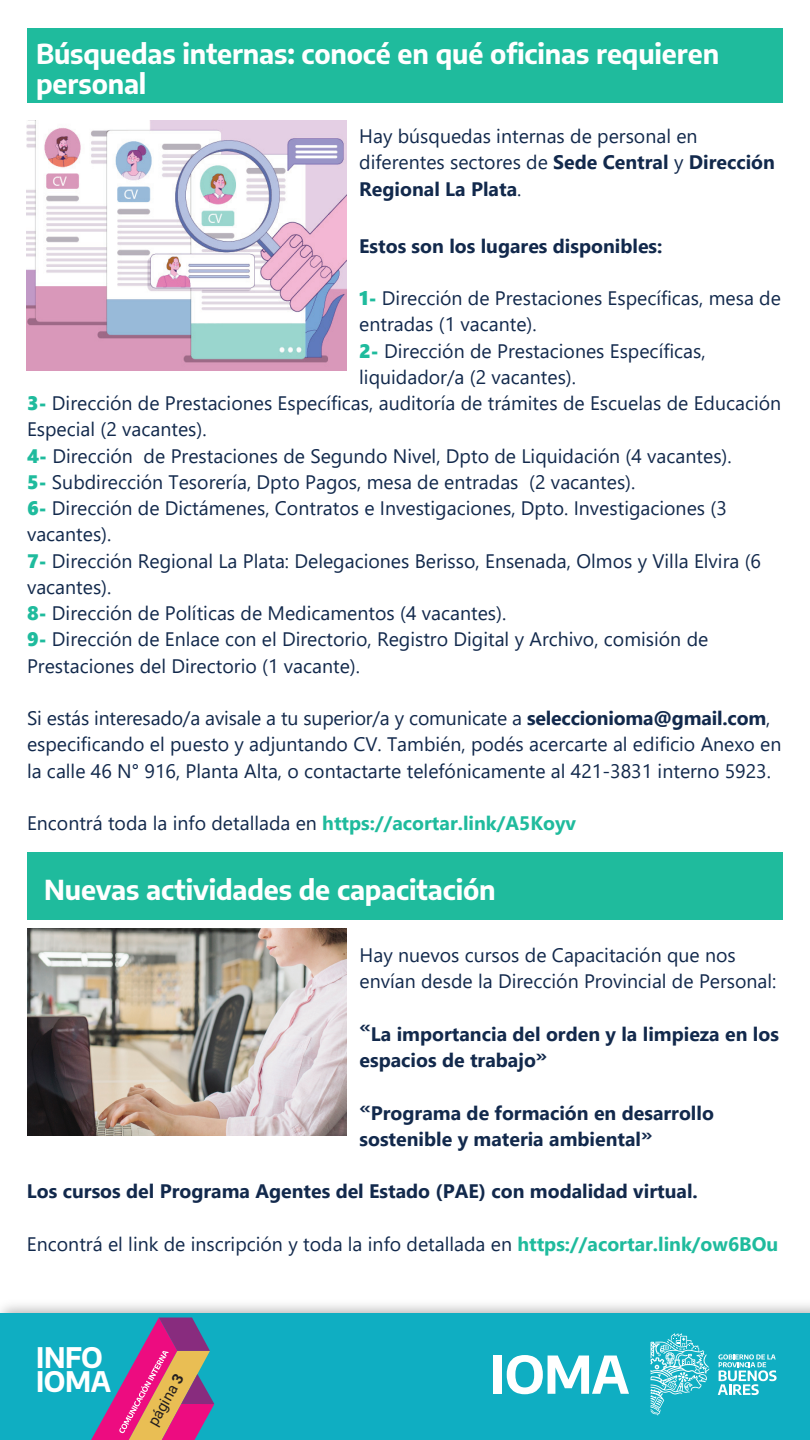
<style>
.page{position:relative;width:810px;height:1440px;background:#fff}
.page>*{position:absolute;margin:0;border:0;box-sizing:border-box;transform-origin:0 0}
.t1{font:700 27.83px/24.1px "Encode Sans";letter-spacing:-.015em;color:#fff}
.t2{font:700 27px/30px "Encode Sans";letter-spacing:-.005em;color:#fff}
.t3{font:19.5px/26.2px "Segoe UI";color:#12294c}
.t4{font:700 19.5px/26.2px "Segoe UI";color:#12294c}
.t5{font:15px "Roboto";color:#231f20}
.s1{font-weight:700}
.s2{font-family:"Segoe UI Black";color:#1fbb9d}
.s3{font-weight:700;color:#1fbb9d}
</style>
<div class="page">
<img style="left:0;top:1305px;width:810px;height:9px">
<div style="left:0;top:1314px;width:810px;height:126px;background:#0faec2"></div>
<svg style="left:718px;top:1354px;width:59px;height:41px"></svg>
<svg style="left:651px;top:1333px;width:58px;height:82px"></svg>
<div style="left:494px;top:1356px;width:8px;height:38px;background:#fff"></div>
<svg style="left:507px;top:1355px;width:122px;height:39px"></svg>
<svg style="left:91px;top:1317px;width:123px;height:123px"></svg>
<div style="left:27px;top:853px;width:756px;height:67px;background:#1fbb9d"></div>
<img style="left:27px;top:120px;width:319px;height:250px">
<img style="left:27px;top:928px;width:319px;height:208px">
<div style="left:27px;top:28px;width:756px;height:75px;background:#1fbb9d"></div>
<h2 class="t2" style="left:36px;top:37px;width:685px">Búsquedas internas: conocé en qué oficinas requieren personal</h2>
<p class="t3" style="left:359px;top:121px;width:417px">Hay búsquedas internas de personal en diferentes sectores de <span class="s1">Sede Central</span> y <span class="s1">Dirección<br>Regional La Plata</span>.</p>
<p class="t4" style="left:359px;top:231px;width:305px">Estos son los lugares disponibles:</p>
<p class="t3" style="left:359px;top:283px;width:423px"><span class="s2">1-</span> Dirección de Prestaciones Específicas, mesa de</p>
<p class="t3" style="left:359px;top:310px;width:179px">entradas (1 vacante).</p>
<p class="t3" style="left:359px;top:336px;width:348px"><span class="s2">2-</span> Dirección de Prestaciones Específicas,</p>
<p class="t3" style="left:359px;top:362px;width:218px">liquidador/a (2 vacantes).</p>
<p class="t3" style="left:27px;top:388px;width:756px"><span class="s2">3-</span> Dirección de Prestaciones Específicas, auditoría de trámites de Escuelas de Educación</p>
<p class="t3" style="left:27px;top:415px;width:181px">Especial (2 vacantes).</p>
<p class="t3" style="left:27px;top:441px;width:706px"><span class="s2">4-</span> Dirección de Prestaciones de Segundo Nivel, Dpto de Liquidación (4 vacantes).</p>
<p class="t3" style="left:27px;top:467px;width:610px"><span class="s2">5-</span> Subdirección Tesorería, Dpto Pagos, mesa de entradas (2 vacantes).</p>
<p class="t3" style="left:27px;top:493px;width:701px"><span class="s2">6-</span> Dirección de Dictámenes, Contratos e Investigaciones, Dpto. Investigaciones (3</p>
<p class="t3" style="left:27px;top:520px;width:86px">vacantes).</p>
<p class="t3" style="left:27px;top:546px;width:736px"><span class="s2">7-</span> Dirección Regional La Plata: Delegaciones Berisso, Ensenada, Olmos y Villa Elvira (6</p>
<p class="t3" style="left:27px;top:572px;width:86px">vacantes).</p>
<p class="t3" style="left:27px;top:598px;width:481px"><span class="s2">8-</span> Dirección de Políticas de Medicamentos (4 vacantes).</p>
<p class="t3" style="left:27px;top:625px;width:683px"><span class="s2">9-</span> Dirección de Enlace con el Directorio, Registro Digital y Archivo, comisión de</p>
<p class="t3" style="left:27px;top:651px;width:335px">Prestaciones del Directorio (1 vacante).</p>
<p class="t3" style="left:27px;top:703px;width:756px">Si estás interesado/a avisale a tu superior/a y comunicate a <span class="s1">seleccionioma@gmail.com</span>, especificando el puesto y adjuntando CV. También, podés acercarte al edificio Anexo en la calle 46 N° 916, Planta Alta, o contactarte telefónicamente al 421-3831 interno 5923.</p>
<p class="t3" style="left:27px;top:808px;width:551px">Encontrá toda la info detallada en <span class="s3">https://acortar.link/A5Koyv</span></p>
<h2 class="t2" style="left:44px;top:873px;width:453px">Nuevas actividades de capacitación</h2>
<p class="t3" style="left:360px;top:940px;width:418px">Hay nuevos cursos de Capacitación que nos envían desde la Dirección Provincial de Personal:</p>
<p class="t4" style="left:360px;top:1019px;width:421px">«La importancia del orden y la limpieza en los espacios de trabajo»</p>
<p class="t4" style="left:360px;top:1098px;width:356px">«Programa de formación en desarrollo sostenible y materia ambiental»</p>
<p class="t4" style="left:27px;top:1177px;width:672px">Los cursos del Programa Agentes del Estado (PAE) con modalidad virtual.</p>
<p class="t3" style="left:27px;top:1229px;width:753px">Encontrá el link de inscripción y toda la info detallada en <span class="s3">https://acortar.link/ow6BOu</span></p>
<h1 class="t1" style="left:36px;top:1343px;width:77px">INFO<br>IOMA</h1>
<p class="t5" style="left:143px;top:1420px;width:59px;rotate:-61deg">página <span class="s1">3</span></p>
</div>
